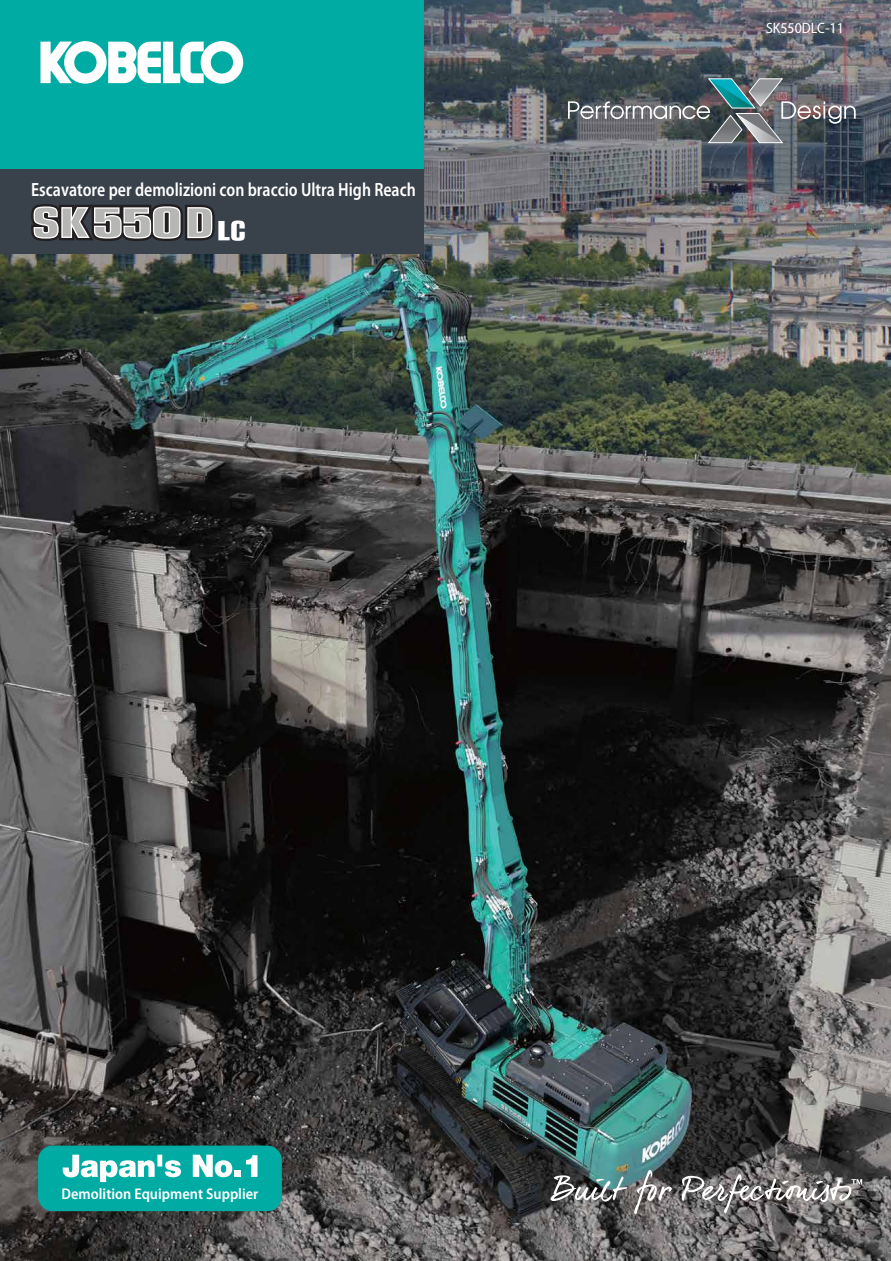
<style>
.page{position:relative;width:891px;height:1261px;background:#fff}
.page>*{position:absolute;margin:0;border:0;box-sizing:border-box;transform-origin:0 0}
.t1{font:600 semi-condensed 19.2px "Myriad Pro";color:#fff;scale:.89 1}
.t2{font:600 semi-condensed 15.45px "Myriad Pro";color:#fff}
.t3{font:semi-condensed 15px "Myriad Pro";color:#fff}
</style>
<div class="page">
<img style="left:0;top:0;width:890px;height:1260px">
<div style="left:0;top:0;width:424px;height:254px;background:#39414b"></div>
<div style="left:0;top:0;width:424px;height:169px;background:#00aba3"></div>
<svg style="left:40px;top:41px;width:203px;height:43px"></svg>
<svg style="left:31px;top:204px;width:214px;height:37px"></svg>
<svg style="left:568px;top:78px;width:287px;height:65px;background:#626b6f"></svg>
<div style="left:38px;top:1145px;width:244px;height:65px;background:#00aba3;border-radius:15px"></div>
<svg style="left:63px;top:1154px;width:92px;height:27px"></svg>
<div style="left:157px;top:1154px;width:5px;height:12px;background:#fff"></div>
<svg style="left:165px;top:1160px;width:16px;height:17px"></svg>
<svg style="left:193px;top:1154px;width:39px;height:23px"></svg>
<div style="left:234px;top:1170px;width:7px;height:6px;background:#fff"></div>
<svg style="left:246px;top:1155px;width:11px;height:21px"></svg>
<svg style="left:550px;top:1175px;width:77px;height:26px"></svg>
<svg style="left:634px;top:1169px;width:37px;height:45px;background:#7d7e7f"></svg>
<svg style="left:681px;top:1173px;width:181px;height:40px;background:#807e7e"></svg>
<p class="t1" style="left:31px;top:177px;width:433px">Escavatore per demolizioni con braccio Ultra High Reach</p>
<p class="t3" style="left:766px;top:19px;width:79px">SK550DLC-11</p>
<p class="t2" style="left:62px;top:1183px;width:198px">Demolition Equipment Supplier</p>
</div>
